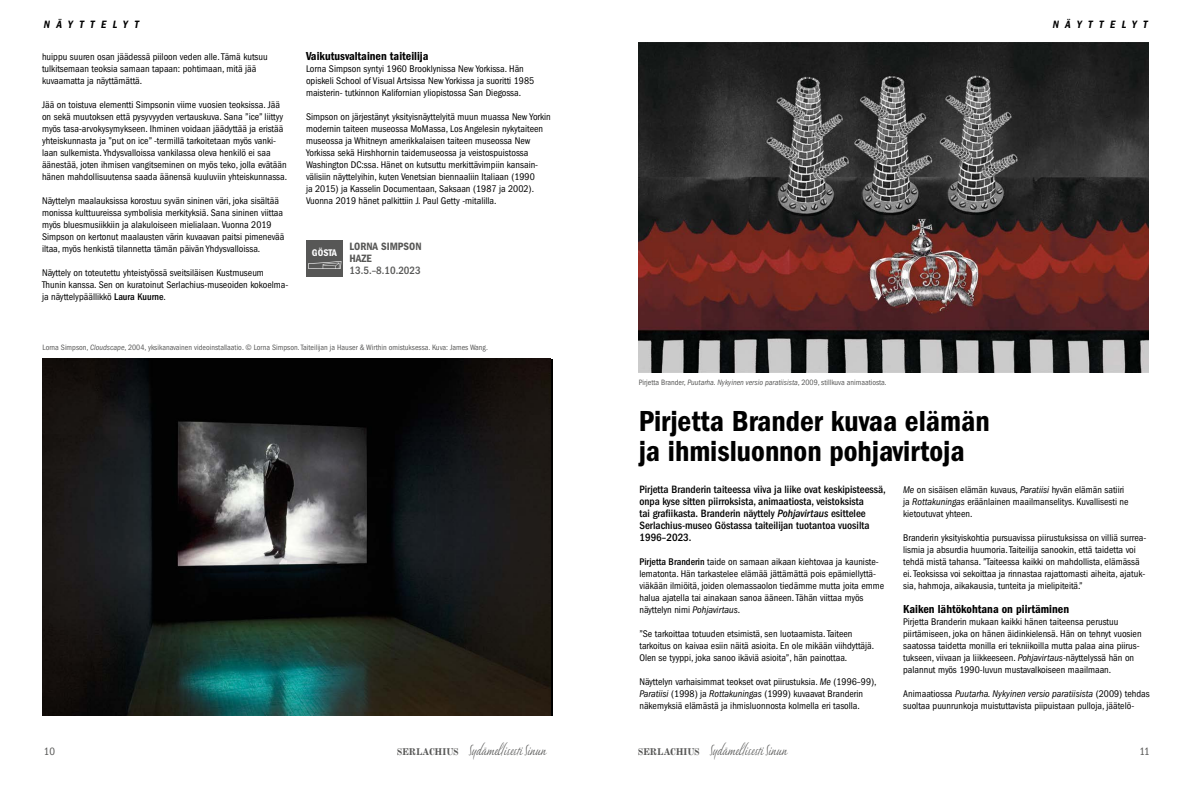
<style>
.page{position:relative;width:1191px;height:786px;background:#fff}
.page>*{position:absolute;margin:0;border:0;box-sizing:border-box;transform-origin:0 0}
.t1{font:30px/30px "ITC Franklin Gothic Std Dm Cd";color:#000}
.t2{font:17px "P22 Sweepy Pro";color:#575756;scale:.59 1}
.t3{font:12px "ITC Franklin Gothic Std Dm Cd";color:#000}
.t4{font:500 condensed 11px/12px "ITC Franklin Gothic Std";color:#000}
.t5{font:11px "ITC Franklin Gothic Std Dm Cd It";letter-spacing:.585em;color:#000}
.t6{font:11px/12px "ITC Franklin Gothic Std Dm Cd";color:#575756}
.t7{font:500 condensed 11px "ITC Franklin Gothic Std";color:#575756}
.t8{font:condensed 11px "ITC Franklin Gothic Std";color:#575756}
.t9{font:condensed 10px/12px "ITC Franklin Gothic Std";color:#000}
.t10{font:10px "ITC Franklin Gothic Std Dm Cd";color:#fff}
.t11{font:condensed 8px "ITC Franklin Gothic Std";color:#575756}
.s1{font-weight:500}
.s2{font-style:italic}
.s3{font-family:"Modern MT Std";font-weight:700;font-size:10px}
</style>
<div class="page">
<img style="left:43px;top:359px;width:508px;height:355px">
<img style="left:638px;top:43px;width:510px;height:329px">
<div style="left:306px;top:240px;width:37px;height:37px;background:#575756"></div>
<svg style="left:308px;top:261px;width:33px;height:8px"></svg>
<p class="t5" style="left:44px;top:18px;width:97px">NÄYTTELYT</p>
<p class="t5" style="left:1052px;top:18px;width:97px">NÄYTTELYT</p>
<p class="t9" style="left:42px;top:51px;width:227px">huippu suuren osan jäädessä piiloon veden alle. Tämä kutsuu tulkitsemaan teoksia samaan tapaan: pohtimaan, mitä jää kuvaamatta ja näyttämättä.</p>
<p class="t9" style="left:42px;top:99px;width:247px">Jää on toistuva elementti Simpsonin viime vuosien teoksissa. Jää on sekä muutoksen että pysyvyyden vertauskuva. Sana ”ice” liittyy myös tasa-arvokysymykseen. Ihminen voidaan jäädyttää ja eristää yhteiskunnasta ja ”put on ice” -termillä tarkoitetaan myös vanki&shy;laan sulkemista. Yhdysvalloissa vankilassa oleva henkilö ei saa äänestää, joten ihmisen vangitseminen on myös teko, jolla evätään hänen mahdollisuutensa saada äänensä kuuluviin yhteiskunnassa.</p>
<p class="t9" style="left:42px;top:195px;width:244px">Näyttelyn maalauksissa korostuu syvän sininen väri, joka sisältää monissa kulttuureissa symbolisia merkityksiä. Sana sininen viittaa myös bluesmusiikkiin ja alakuloiseen mielialaan. Vuonna 2019<br>Simpson on kertonut maalausten värin kuvaavan paitsi pimenevää iltaa, myös henkistä tilannetta tämän päivän Yhdysvalloissa.</p>
<p class="t9" style="left:42px;top:267px;width:248px">Näyttely on toteutettu yhteistyössä sveitsiläisen Kustmuseum<br>Thunin kanssa. Sen on kuratoinut Serlachius-museoiden kokoelma&shy;ja näyttelypäällikkö <span class="s1">Laura Kuurne</span>.</p>
<p class="t3" style="left:306px;top:49px;width:124px">Vaikutusvaltainen taiteilija</p>
<p class="t9" style="left:306px;top:63px;width:230px">Lorna Simpson syntyi 1960 Brooklynissa New Yorkissa. Hän opiskeli School of Visual Artsissa New Yorkissa ja suoritti 1985 maisterin- tutkinnon Kalifornian yliopistossa San Diegossa.</p>
<p class="t9" style="left:306px;top:111px;width:246px">Simpson on järjestänyt yksityisnäyttelyitä muun muassa New Yorkin modernin taiteen museossa MoMassa, Los Angelesin nykytaiteen museossa ja Whitneyn amerikkalaisen taiteen museossa New Yorkissa sekä Hirshhornin taidemuseossa ja veistospuistossa Washington DC:ssa. Hänet on kutsuttu merkittävimpiin kansain&shy;välisiin näyttelyihin, kuten Venetsian biennaaliin Italiaan (1990<br>ja 2015) ja Kasselin Documentaan, Saksaan (1987 ja 2002).<br>Vuonna 2019 hänet palkittiin J. Paul Getty -mitalilla.</p>
<p class="t6" style="left:349px;top:240px;width:73px">LORNA SIMPSON<br>HAZE</p>
<p class="t7" style="left:349px;top:264px;width:73px">13.5.–8.10.2023</p>
<p class="t10" style="left:312px;top:247px;width:27px">GÖSTA</p>
<p class="t11" style="left:43px;top:343px;width:447px">Lorna Simpson, <span class="s2">Cloudscape</span>, 2004, yksikanavainen videoinstallaatio. © Lorna Simpson. Taiteilijan ja Hauser &amp; Wirthin omistuksessa. Kuva: James Wang.</p>
<p class="t11" style="left:639px;top:377px;width:249px">Pirjetta Brander, <span class="s2">Puutarha. Nykyinen versio paratiisista</span>, 2009, stillkuva animaatiosta.</p>
<h1 class="t1" style="left:639px;top:406px;width:352px">Pirjetta Brander kuvaa elämän ja ihmisluonnon pohjavirtoja</h1>
<p class="t4" style="left:639px;top:482px;width:248px">Pirjetta Branderin taiteessa viiva ja liike ovat keskipisteessä, onpa kyse sitten piirroksista, animaatiosta, veistoksista<br>tai grafiikasta. Branderin näyttely <span class="s2">Pohjavirtaus</span> esittelee Serlachius-museo Göstassa taiteilijan tuotantoa vuosilta 1996–2023.</p>
<p class="t9" style="left:639px;top:555px;width:246px"><span class="s1">Pirjetta Branderin</span> taide on samaan aikaan kiehtovaa ja kauniste&shy;lematonta. Hän tarkastelee elämää jättämättä pois epämiellyttä&shy;viäkään ilmiöitä, joiden olemassaolon tiedämme mutta joita emme halua ajatella tai ainakaan sanoa ääneen. Tähän viittaa myös näyttelyn nimi <span class="s2">Pohjavirtaus</span>.</p>
<p class="t9" style="left:639px;top:627px;width:236px">”Se tarkoittaa totuuden etsimistä, sen luotaamista. Taiteen tarkoitus on kaivaa esiin näitä asioita. En ole mikään viihdyttäjä.<br>Olen se tyyppi, joka sanoo ikäviä asioita”, hän painottaa.</p>
<p class="t9" style="left:639px;top:675px;width:239px">Näyttelyn varhaisimmat teokset ovat piirustuksia. <span class="s2">Me</span> (1996–99),<br><span class="s2">Paratiisi</span> (1998) ja <span class="s2">Rottakuningas</span> (1999) kuvaavat Branderin näkemyksiä elämästä ja ihmisluonnosta kolmella eri tasolla.</p>
<p class="t9" style="left:903px;top:483px;width:227px"><span class="s2">Me</span> on sisäisen elämän kuvaus, <span class="s2">Paratiisi</span> hyvän elämän satiiri ja <span class="s2">Rottakuningas</span> eräänlainen maailmanselitys. Kuvallisesti ne kietoutuvat yhteen.</p>
<p class="t9" style="left:903px;top:531px;width:245px">Branderin yksityiskohtia pursuavissa piirustuksissa on villiä surrea&shy;lismia ja absurdia huumoria. Taiteilija sanookin, että taidetta voi tehdä mistä tahansa. ”Taiteessa kaikki on mahdollista, elämässä ei. Teoksissa voi sekoittaa ja rinnastaa rajattomasti aiheita, ajatuk&shy;sia, hahmoja, aikakausia, tunteita ja mielipiteitä.”</p>
<p class="t3" style="left:903px;top:601px;width:167px">Kaiken lähtökohtana on piirtäminen</p>
<p class="t9" style="left:903px;top:615px;width:240px">Pirjetta Branderin mukaan kaikki hänen taiteensa perustuu piirtämiseen, joka on hänen äidinkielensä. Hän on tehnyt vuosien saatossa taidetta monilla eri tekniikoilla mutta palaa aina piirus&shy;tukseen, viivaan ja liikkeeseen. <span class="s2">Pohjavirtaus</span>-näyttelyssä hän on palannut myös 1990-luvun mustavalkoiseen maailmaan.</p>
<p class="t9" style="left:903px;top:687px;width:248px">Animaatiossa <span class="s2">Puutarha. Nykyinen versio paratiisista</span> (2009) tehdas suoltaa puunrunkoja muistuttavista piipuistaan pulloja, jäätelö-</p>
<p class="t8" style="left:44px;top:745px;width:13px">10</p>
<h2 class="t2" style="left:397px;top:740px;width:255px"><span class="s3">SERLACHIUS</span> Sydämellisesti Sinun</h2>
<h2 class="t2" style="left:638px;top:740px;width:255px"><span class="s3">SERLACHIUS</span> Sydämellisesti Sinun</h2>
<p class="t8" style="left:1139px;top:745px;width:12px">11</p>
</div>
